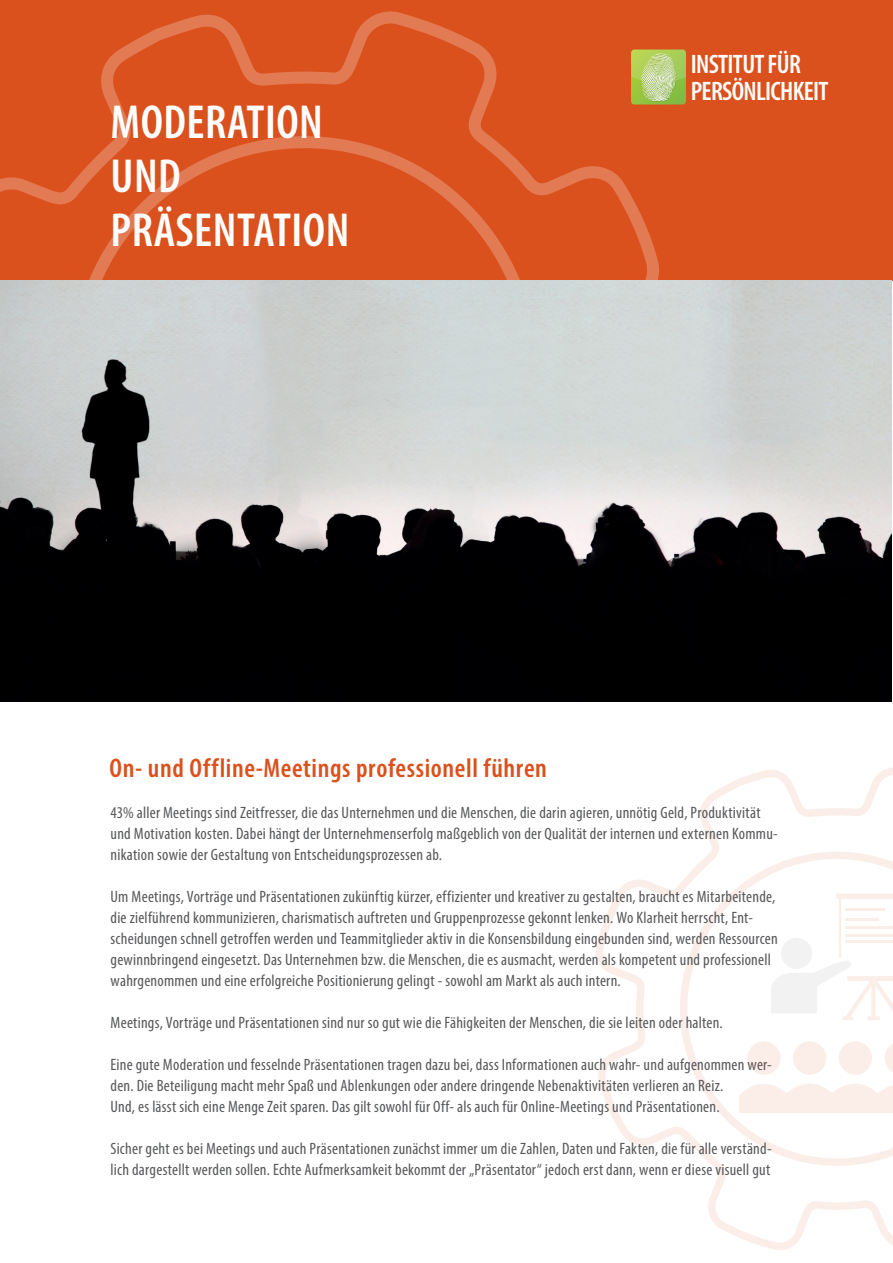
<style>
.page{position:relative;width:893px;height:1263px;background:#fff}
.page>*{position:absolute;margin:0;border:0;box-sizing:border-box;transform-origin:0 0}
.t1{font:600 condensed 48px/54px "Myriad Pro";letter-spacing:.01em;color:#fff}
.t2{font:600 condensed 27px "Myriad Pro";letter-spacing:.025em;color:#da511d}
.t3{font:600 condensed 26.85px/26.1px "Myriad Pro";letter-spacing:-.025em;color:#fff}
.t4{font:condensed 16.5px/21px "Myriad Pro";letter-spacing:.015em;color:#57585a}
</style>
<div class="page">
<svg style="left:596px;top:768px;width:297px;height:482px"></svg>
<svg style="left:680px;top:852px;width:213px;height:314px"></svg>
<div style="left:0;top:0;width:893px;height:281px;background:#da511d"></div>
<svg style="left:0;top:11px;width:664px;height:269px"></svg>
<svg style="left:631px;top:50px;width:55px;height:55px;background:#afcd6e"></svg>
<img style="left:0;top:280px;width:892px;height:422px">
<svg style="left:739px;top:1041px;width:154px;height:72px"></svg>
<svg style="left:771px;top:893px;width:122px;height:127px"></svg>
<h1 class="t1" style="left:111px;top:94px;width:240px">MODERATION<br>UND<br>PRÄSENTATION</h1>
<h3 class="t3" style="left:691px;top:51px;width:139px">INSTITUT FÜR<br>PERSÖNLICHKEIT</h3>
<h2 class="t2" style="left:109px;top:752px;width:439px">On- und Offline-Meetings professionell führen</h2>
<p class="t4" style="left:111px;top:802px;width:669px">43% aller Meetings sind Zeitfresser, die das Unternehmen und die Menschen, die darin agieren, unnötig Geld, Produktivität und Motivation kosten. Dabei hängt der Unternehmenserfolg maßgeblich von der Qualität der internen und externen Kommu&shy;nikation sowie der Gestaltung von Entscheidungsprozessen ab.</p>
<p class="t4" style="left:111px;top:886px;width:669px">Um Meetings, Vorträge und Präsentationen zukünftig kürzer, effizienter und kreativer zu gestalten, braucht es Mitarbeitende, die zielführend kommunizieren, charismatisch auftreten und Gruppenprozesse gekonnt lenken. Wo Klarheit herrscht, Ent&shy;scheidungen schnell getroffen werden und Teammitglieder aktiv in die Konsensbildung eingebunden sind, werden Ressourcen gewinnbringend eingesetzt. Das Unternehmen bzw. die Menschen, die es ausmacht, werden als kompetent und professionell wahrgenommen und eine erfolgreiche Positionierung gelingt - sowohl am Markt als auch intern.</p>
<p class="t4" style="left:111px;top:1012px;width:614px">Meetings, Vorträge und Präsentationen sind nur so gut wie die Fähigkeiten der Menschen, die sie leiten oder halten.</p>
<p class="t4" style="left:111px;top:1054px;width:663px">Eine gute Moderation und fesselnde Präsentationen tragen dazu bei, dass Informationen auch wahr- und aufgenommen wer&shy;den. Die Beteiligung macht mehr Spaß und Ablenkungen oder andere dringende Nebenaktivitäten verlieren an Reiz.<br>Und, es lässt sich eine Menge Zeit sparen. Das gilt sowohl für Off- als auch für Online-Meetings und Präsentationen.</p>
<p class="t4" style="left:111px;top:1138px;width:663px">Sicher geht es bei Meetings und auch Präsentationen zunächst immer um die Zahlen, Daten und Fakten, die für alle verständ&shy;lich dargestellt werden sollen. Echte Aufmerksamkeit bekommt der „Präsentator“ jedoch erst dann, wenn er diese visuell gut</p>
</div>
